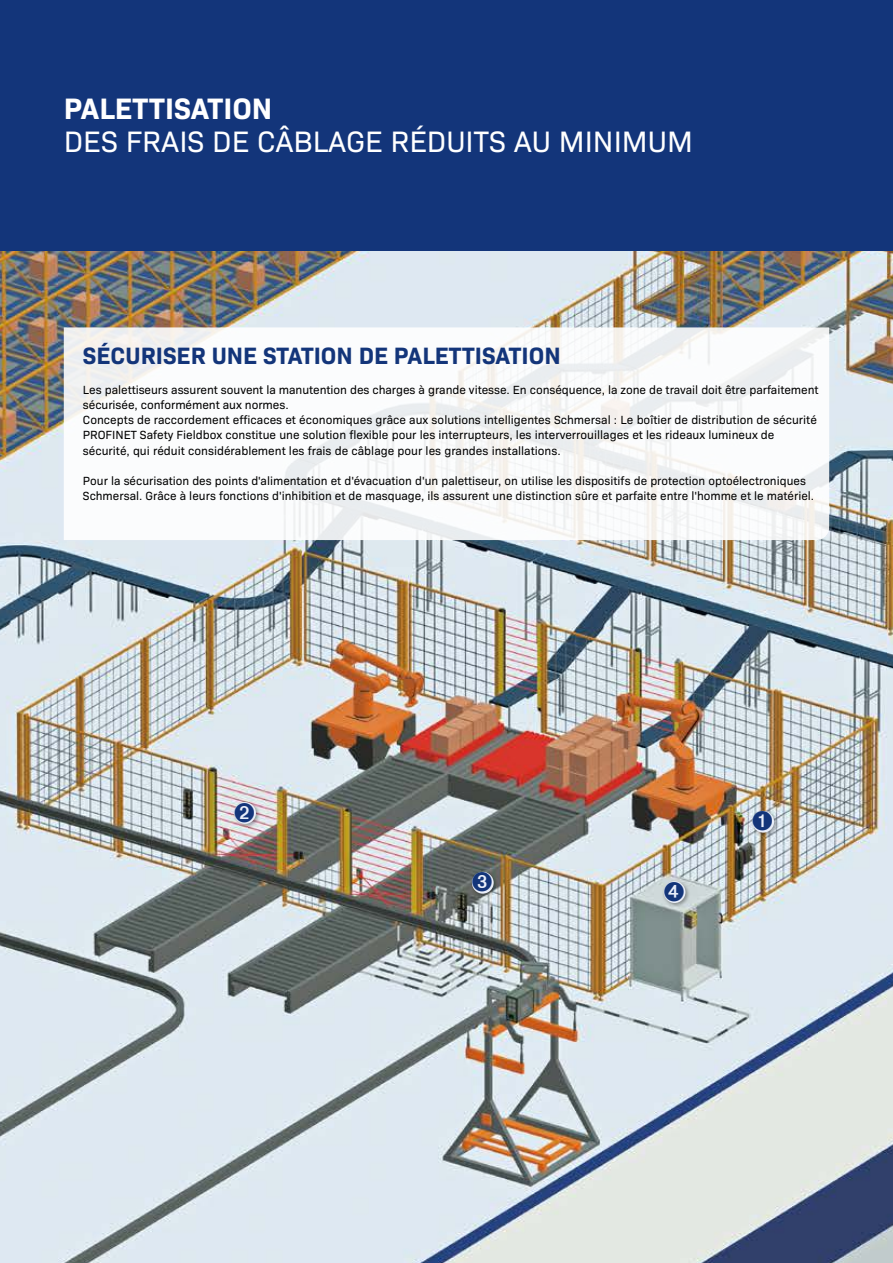
<style>
.page{position:relative;width:893px;height:1263px;background:#fff}
.page>*{position:absolute;margin:0;border:0;box-sizing:border-box;transform-origin:0 0}
.t1{font:30px "Bio Sans";color:#fff}
.t2{font:700 30px "Bio Sans";color:#fff}
.t3{font:700 24px "Bio Sans";color:#13357a}
.t4{font:12px/15.1px "Bio Sans";color:#000}
</style>
<div class="page">
<div style="left:0;top:0;width:893px;height:252px;background:#13357a"></div>
<img style="left:0;top:252px;width:893px;height:1011px">
<svg style="left:64px;top:327px;width:765px;height:213px"></svg>
<div style="left:751px;top:809px;width:28px;height:29px;background:#000;opacity:.35"></div>
<svg style="left:752px;top:811px;width:22px;height:22px"></svg>
<div style="left:232px;top:800px;width:29px;height:29px;background:#000;opacity:.35"></div>
<svg style="left:234px;top:802px;width:22px;height:22px"></svg>
<div style="left:470px;top:870px;width:29px;height:29px;background:#000;opacity:.35"></div>
<svg style="left:472px;top:872px;width:22px;height:22px"></svg>
<div style="left:662px;top:879px;width:29px;height:29px;background:#000;opacity:.35"></div>
<svg style="left:664px;top:881px;width:21px;height:22px"></svg>
<svg style="left:235px;top:802px;width:19px;height:20px"></svg>
<svg style="left:753px;top:811px;width:19px;height:20px"></svg>
<svg style="left:472px;top:872px;width:20px;height:20px"></svg>
<svg style="left:664px;top:881px;width:20px;height:20px"></svg>
<h1 class="t2" style="left:64px;top:86px;width:210px">PALETTISATION</h1>
<h1 class="t1" style="left:64px;top:120px;width:630px">DES FRAIS DE CÂBLAGE RÉDUITS AU MINIMUM</h1>
<h2 class="t3" style="left:83px;top:337px;width:479px">SÉCURISER UNE STATION DE PALETTISATION</h2>
<p class="t4" style="left:83px;top:381px;width:737px">Les palettiseurs assurent souvent la manutention des charges à grande vitesse. En conséquence, la zone de travail doit être parfaitement sécurisée, conformément aux normes.<br>Concepts de raccordement efficaces et économiques grâce aux solutions intelligentes Schmersal : Le boîtier de distribution de sécurité PROFINET Safety Fieldbox constitue une solution flexible pour les interrupteurs, les interverrouillages et les rideaux lumineux de sécurité, qui réduit considérablement les frais de câblage pour les grandes installations.</p>
<p class="t4" style="left:83px;top:472px;width:733px">Pour la sécurisation des points d'alimentation et d'évacuation d'un palettiseur, on utilise les dispositifs de protection optoélectroniques<br>Schmersal. Grâce à leurs fonctions d'inhibition et de masquage, ils assurent une distinction sûre et parfaite entre l'homme et le matériel.</p>
</div>
